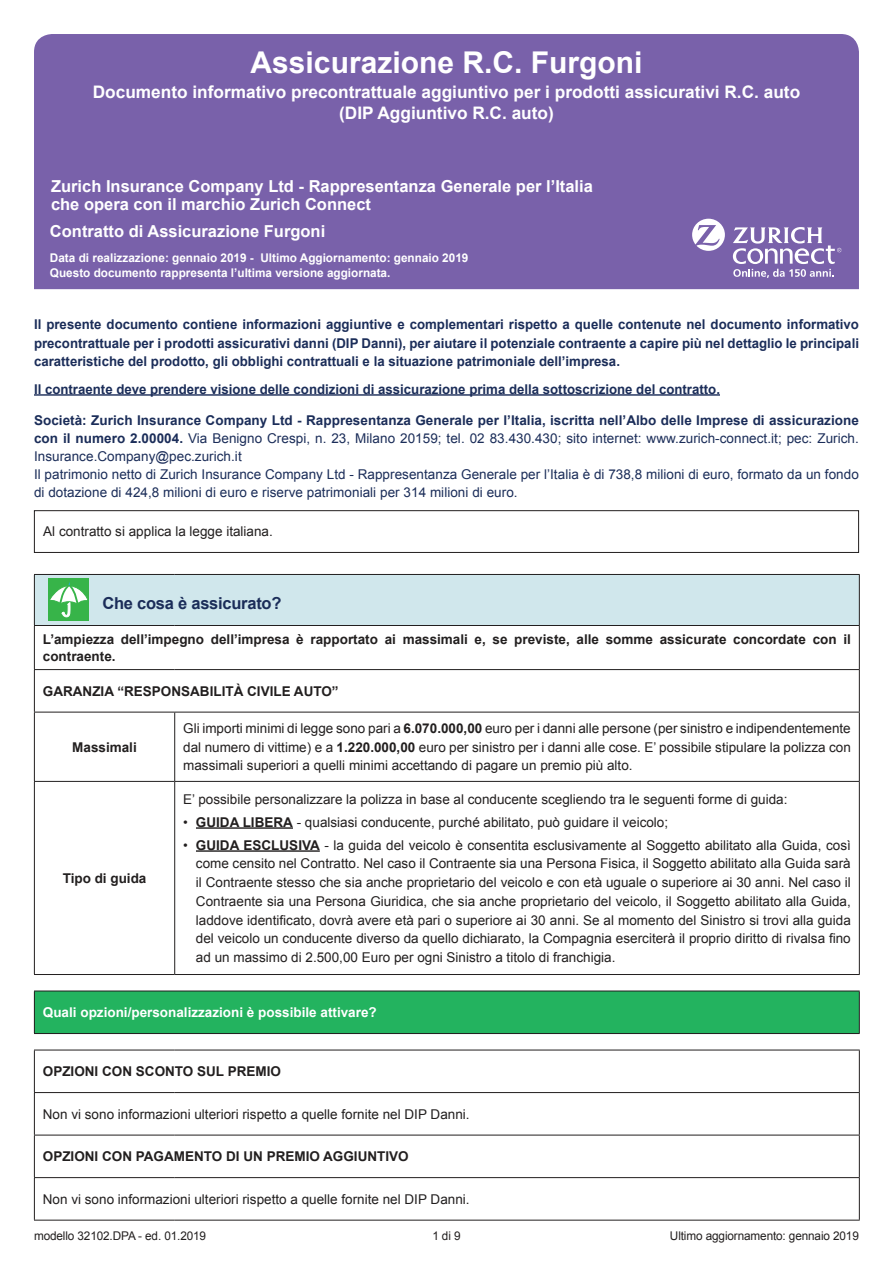
<style>
.page{position:relative;width:893px;height:1263px;background:#fff}
.page>*{position:absolute;margin:0;border:0;box-sizing:border-box;transform-origin:0 0}
.t1{font:700 30px "Arial";color:#fff}
.t2{font:700 17.25px/20.7px "Arial";color:#fff;text-align:center}
.t3{font:700 16.5px/18px "Arial";color:#fff}
.t4{font:700 16.5px "Arial";letter-spacing:-.015em;color:#1b2d59}
.t5{font:13.5px/18.8px "Arial";color:#221f1f;text-align:justify}
.t6{font:13.5px/18px "Arial";letter-spacing:.005em;color:#1b2d59}
.t7{font:700 13.5px/18.8px "Arial";color:#1b2d59;text-align:justify}
.t8{font:700 13.5px/17.2px "Arial";color:#221f1f}
.t9{font:700 13.5px "Arial";color:#fff}
.t10{font:700 12px/15px "Arial";color:#fff}
.t11{font:12px "Arial";letter-spacing:-.01em;color:#221f1f}
.s1{font-weight:700}
</style>
<div class="page">
<div style="left:34px;top:34px;width:825px;height:255px;background:#7961aa"></div>
<div style="left:34px;top:574px;width:825px;height:51px;background:#d0e7ec"></div>
<hr style="left:34px;top:574px;width:141px;height:1px;background:#221f1f">
<hr style="left:34px;top:575px;width:1px;height:50px;background:#221f1f">
<hr style="left:175px;top:574px;width:685px;height:1px;background:#221f1f">
<hr style="left:859px;top:575px;width:1px;height:50px;background:#221f1f">
<hr style="left:34px;top:625px;width:141px;height:1px;background:#221f1f">
<hr style="left:34px;top:626px;width:1px;height:43px;background:#221f1f">
<hr style="left:175px;top:625px;width:685px;height:1px;background:#221f1f">
<hr style="left:859px;top:626px;width:1px;height:43px;background:#221f1f">
<hr style="left:34px;top:669px;width:141px;height:1px;background:#221f1f">
<hr style="left:34px;top:670px;width:1px;height:42px;background:#221f1f">
<hr style="left:175px;top:669px;width:685px;height:1px;background:#221f1f">
<hr style="left:859px;top:670px;width:1px;height:42px;background:#221f1f">
<hr style="left:34px;top:712px;width:141px;height:1px;background:#221f1f">
<hr style="left:34px;top:712px;width:1px;height:69px;background:#221f1f">
<hr style="left:175px;top:712px;width:685px;height:1px;background:#221f1f">
<hr style="left:174px;top:712px;width:1px;height:69px;background:#221f1f">
<hr style="left:859px;top:712px;width:1px;height:69px;background:#221f1f">
<hr style="left:34px;top:781px;width:141px;height:1px;background:#221f1f">
<hr style="left:34px;top:782px;width:1px;height:192px;background:#221f1f">
<hr style="left:175px;top:781px;width:685px;height:1px;background:#221f1f">
<hr style="left:174px;top:782px;width:1px;height:192px;background:#221f1f">
<hr style="left:859px;top:782px;width:1px;height:192px;background:#221f1f">
<hr style="left:34px;top:974px;width:141px;height:1px;background:#221f1f">
<hr style="left:175px;top:974px;width:685px;height:1px;background:#221f1f">
<div style="left:48px;top:579px;width:41px;height:42px;background:#37b449"></div>
<svg style="left:50px;top:582px;width:38px;height:36px"></svg>
<hr style="left:196px;top:827px;width:97px;height:2px;background:#221f1f">
<hr style="left:196px;top:850px;width:124px;height:2px;background:#221f1f">
<div style="left:34px;top:991px;width:825px;height:42px;background:#23b35f"></div>
<hr style="left:34px;top:991px;width:826px;height:1px;background:#221f1f">
<hr style="left:34px;top:991px;width:1px;height:42px;background:#221f1f">
<hr style="left:859px;top:991px;width:1px;height:42px;background:#221f1f">
<hr style="left:34px;top:1033px;width:826px;height:1px;background:#221f1f">
<hr style="left:34px;top:1050px;width:141px;height:1px;background:#221f1f">
<hr style="left:34px;top:1050px;width:1px;height:42px;background:#221f1f">
<hr style="left:175px;top:1050px;width:685px;height:1px;background:#221f1f">
<hr style="left:859px;top:1050px;width:1px;height:42px;background:#221f1f">
<hr style="left:34px;top:1092px;width:141px;height:1px;background:#221f1f">
<hr style="left:34px;top:1093px;width:1px;height:42px;background:#221f1f">
<hr style="left:175px;top:1092px;width:685px;height:1px;background:#221f1f">
<hr style="left:859px;top:1093px;width:1px;height:42px;background:#221f1f">
<hr style="left:34px;top:1135px;width:141px;height:1px;background:#221f1f">
<hr style="left:34px;top:1135px;width:1px;height:42px;background:#221f1f">
<hr style="left:175px;top:1135px;width:685px;height:1px;background:#221f1f">
<hr style="left:859px;top:1135px;width:1px;height:42px;background:#221f1f">
<hr style="left:34px;top:1177px;width:141px;height:1px;background:#221f1f">
<hr style="left:34px;top:1178px;width:1px;height:42px;background:#221f1f">
<hr style="left:175px;top:1177px;width:685px;height:1px;background:#221f1f">
<hr style="left:859px;top:1178px;width:1px;height:42px;background:#221f1f">
<hr style="left:34px;top:1220px;width:141px;height:1px;background:#221f1f">
<hr style="left:175px;top:1220px;width:685px;height:1px;background:#221f1f">
<div style="left:34px;top:510px;width:825px;height:43px;border:1px solid #221f1f"></div>
<hr style="left:34px;top:394px;width:686px;height:2px;background:#1b2d59">
<svg style="left:692px;top:219px;width:33px;height:32px"></svg>
<svg style="left:733px;top:227px;width:109px;height:51px"></svg>
<h1 class="t1" style="left:251px;top:51px;width:393px">Assicurazione R.C. Furgoni</h1>
<p class="t2" style="left:93px;top:83px;width:709px">Documento informativo precontrattuale aggiuntivo per i prodotti assicurativi R.C. auto (DIP Aggiuntivo R.C. auto)</p>
<p class="t3" style="left:51px;top:178px;width:543px">Zurich Insurance Company Ltd - Rappresentanza Generale per l’Italia che opera con il marchio Zurich Connect</p>
<p class="t3" style="left:50px;top:224px;width:277px">Contratto di Assicurazione Furgoni</p>
<p class="t10" style="left:50px;top:251px;width:420px">Data di realizzazione: gennaio 2019 - Ultimo Aggiornamento: gennaio 2019<br>Questo documento rappresenta l’ultima versione aggiornata.</p>
<p class="t7" style="left:34px;top:316px;width:826px">Il presente documento contiene informazioni aggiuntive e complementari rispetto a quelle contenute nel documento informativo precontrattuale per i prodotti assicurativi danni (DIP Danni), per aiutare il potenziale contraente a capire più nel dettaglio le principali caratteristiche del prodotto, gli obblighi contrattuali e la situazione patrimoniale dell’impresa.</p>
<p class="t7" style="left:34px;top:381px;width:687px">Il contraente deve prendere visione delle condizioni di assicurazione prima della sottoscrizione del contratto.</p>
<p class="t6" style="left:34px;top:413px;width:826px"><span class="s1">Società: Zurich Insurance Company Ltd - Rappresentanza Generale per l’Italia, iscritta nell’Albo delle Imprese di assicurazione con il numero 2.00004.</span> Via Benigno Crespi, n. 23, Milano 20159; tel. 02 83.430.430; sito internet: www.zurich-connect.it; pec: Zurich.<br>Insurance.Company@pec.zurich.it<br>Il patrimonio netto di Zurich Insurance Company Ltd - Rappresentanza Generale per l’Italia è di 738,8 milioni di euro, formato da un fondo di dotazione di 424,8 milioni di euro e riserve patrimoniali per 314 milioni di euro.</p>
<p class="t5" style="left:43px;top:524px;width:231px">Al contratto si applica la legge italiana.</p>
<p class="t4" style="left:102px;top:597px;width:181px">Che cosa è assicurato?</p>
<p class="t8" style="left:43px;top:632px;width:809px">L’ampiezza dell’impegno dell’impresa è rapportato ai massimali e, se previste, alle somme assicurate concordate con il contraente.</p>
<p class="t8" style="left:43px;top:684px;width:297px">GARANZIA “RESPONSABILITÀ CIVILE AUTO”</p>
<p class="t8" style="left:72px;top:739px;width:66px">Massimali</p>
<p class="t8" style="left:63px;top:871px;width:85px">Tipo di guida</p>
<p class="t5" style="left:183px;top:720px;width:669px">Gli importi minimi di legge sono pari a <span class="s1">6.070.000,00</span> euro per i danni alle persone (per sinistro e indipendentemente dal numero di vittime) e a <span class="s1">1.220.000,00</span> euro per sinistro per i danni alle cose. E’ possibile stipulare la polizza con massimali superiori a quelli minimi accettando di pagare un premio più alto.</p>
<p class="t5" style="left:183px;top:791px;width:606px">E’ possibile personalizzare la polizza in base al conducente scegliendo tra le seguenti forme di guida:</p>
<p class="t5" style="left:183px;top:814px;width:486px">• <span class="s1">GUIDA LIBERA</span> - qualsiasi conducente, purché abilitato, può guidare il veicolo;</p>
<p class="t5" style="left:196px;top:837px;width:656px;text-indent:-13px">• <span class="s1">GUIDA ESCLUSIVA</span> - la guida del veicolo è consentita esclusivamente al Soggetto abilitato alla Guida, così come censito nel Contratto. Nel caso il Contraente sia una Persona Fisica, il Soggetto abilitato alla Guida sarà il Contraente stesso che sia anche proprietario del veicolo e con età uguale o superiore ai 30 anni. Nel caso il Contraente sia una Persona Giuridica, che sia anche proprietario del veicolo, il Soggetto abilitato alla Guida, laddove identificato, dovrà avere età pari o superiore ai 30 anni. Se al momento del Sinistro si trovi alla guida del veicolo un conducente diverso da quello dichiarato, la Compagnia eserciterà il proprio diritto di rivalsa fino ad un massimo di 2.500,00 Euro per ogni Sinistro a titolo di franchigia.</p>
<p class="t9" style="left:43px;top:1007px;width:335px">Quali opzioni/personalizzazioni è possibile attivare?</p>
<p class="t8" style="left:43px;top:1064px;width:240px">OPZIONI CON SCONTO SUL PREMIO</p>
<p class="t5" style="left:43px;top:1106px;width:428px">Non vi sono informazioni ulteriori rispetto a quelle fornite nel DIP Danni.</p>
<p class="t8" style="left:43px;top:1149px;width:367px">OPZIONI CON PAGAMENTO DI UN PREMIO AGGIUNTIVO</p>
<p class="t5" style="left:43px;top:1191px;width:428px">Non vi sono informazioni ulteriori rispetto a quelle fornite nel DIP Danni.</p>
<p class="t11" style="left:34px;top:1231px;width:174px">modello 32102.DPA - ed. 01.2019</p>
<p class="t11" style="left:432px;top:1231px;width:30px">1 di 9</p>
<p class="t11" style="left:670px;top:1231px;width:190px">Ultimo aggiornamento: gennaio 2019</p>
</div>
